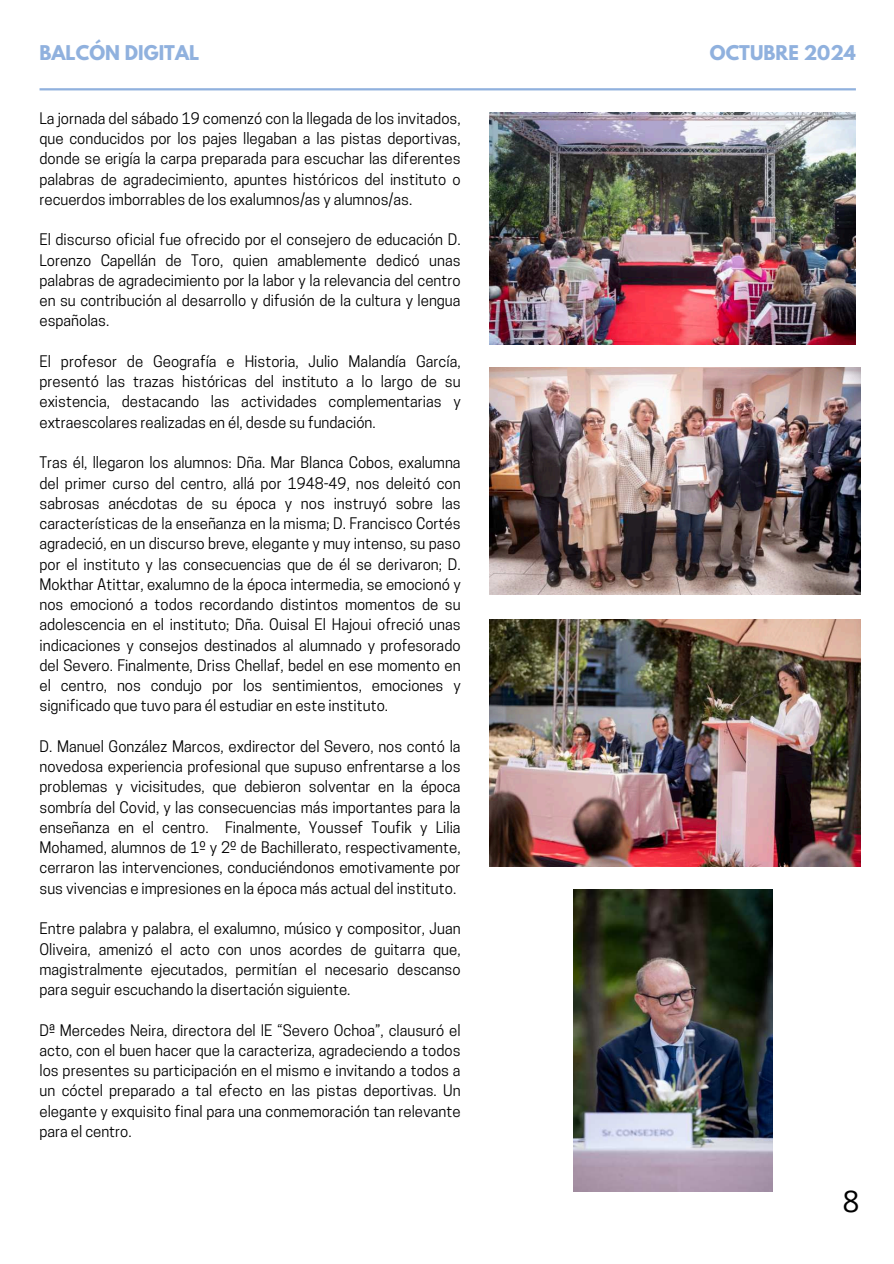
<style>
.page{position:relative;width:894px;height:1264px;background:#fff}
.page>*{position:absolute;margin:0;border:0;box-sizing:border-box;transform-origin:0 0}
.t1{font:30px "Open Sans";color:#000}
.t2{font:700 18px "League Spartan";color:#90b1de}
.t3{font:15px/20.2px "Cooper Hewitt";color:#000;text-align:justify}
</style>
<div class="page">
<hr style="left:39px;top:88px;width:816px;height:2px;background:#90b1de">
<img style="left:489px;top:113px;width:366px;height:232px">
<img style="left:489px;top:367px;width:371px;height:227px">
<img style="left:489px;top:620px;width:371px;height:246px">
<img style="left:573px;top:889px;width:199px;height:302px">
<p class="t2" style="left:39px;top:39px;width:161px">BALCÓN DIGITAL</p>
<p class="t2" style="left:709px;top:39px;width:147px">OCTUBRE 2024</p>
<p class="t3" style="left:39px;top:108px;width:422px">La jornada del sábado 19 comenzó con la llegada de los invitados, que conducidos por los pajes llegaban a las pistas deportivas, donde se erigía la carpa preparada para escuchar las diferentes palabras de agradecimiento, apuntes históricos del instituto o recuerdos imborrables de los exalumnos/as y alumnos/as.</p>
<p class="t3" style="left:39px;top:230px;width:422px">El discurso oficial fue ofrecido por el consejero de educación D.<br>Lorenzo Capellán de Toro, quien amablemente dedicó unas palabras de agradecimiento por la labor y la relevancia del centro en su contribución al desarrollo y difusión de la cultura y lengua españolas.</p>
<p class="t3" style="left:39px;top:351px;width:422px">El profesor de Geografía e Historia, Julio Malandía García, presentó las trazas históricas del instituto a lo largo de su existencia, destacando las actividades complementarias y extraescolares realizadas en él, desde su fundación.</p>
<p class="t3" style="left:39px;top:452px;width:422px">Tras él, llegaron los alumnos: Dña. Mar Blanca Cobos, exalumna del primer curso del centro, allá por 1948-49, nos deleitó con sabrosas anécdotas de su época y nos instruyó sobre las características de la enseñanza en la misma; D. Francisco Cortés agradeció, en un discurso breve, elegante y muy intenso, su paso por el instituto y las consecuencias que de él se derivaron; D.<br>Mokthar Atittar, exalumno de la época intermedia, se emocionó y nos emocionó a todos recordando distintos momentos de su adolescencia en el instituto; Dña. Ouisal El Hajoui ofreció unas indicaciones y consejos destinados al alumnado y profesorado del Severo. Finalmente, Driss Chellaf, bedel en ese momento en el centro, nos condujo por los sentimientos, emociones y significado que tuvo para él estudiar en este instituto.</p>
<p class="t3" style="left:39px;top:736px;width:422px">D. Manuel González Marcos, exdirector del Severo, nos contó la novedosa experiencia profesional que supuso enfrentarse a los problemas y vicisitudes, que debieron solventar en la época sombría del Covid, y las consecuencias más importantes para la enseñanza en el centro. Finalmente, Youssef Toufik y Lilia Mohamed, alumnos de 1º y 2º de Bachillerato, respectivamente, cerraron las intervenciones, conduciéndonos emotivamente por sus vivencias e impresiones en la época más actual del instituto.</p>
<p class="t3" style="left:39px;top:918px;width:422px">Entre palabra y palabra, el exalumno, músico y compositor, Juan Oliveira, amenizó el acto con unos acordes de guitarra que, magistralmente ejecutados, permitían el necesario descanso para seguir escuchando la disertación siguiente.</p>
<p class="t3" style="left:39px;top:1019px;width:422px">Dª Mercedes Neira, directora del IE &lt;Severo Ochoa=, clausuró el acto, con el buen hacer que la caracteriza, agradeciendo a todos los presentes su participación en el mismo e invitando a todos a un cóctel preparado a tal efecto en las pistas deportivas. Un elegante y exquisito final para una conmemoración tan relevante para el centro.</p>
<h1 class="t1" style="left:842px;top:1180px;width:19px">8</h1>
</div>
